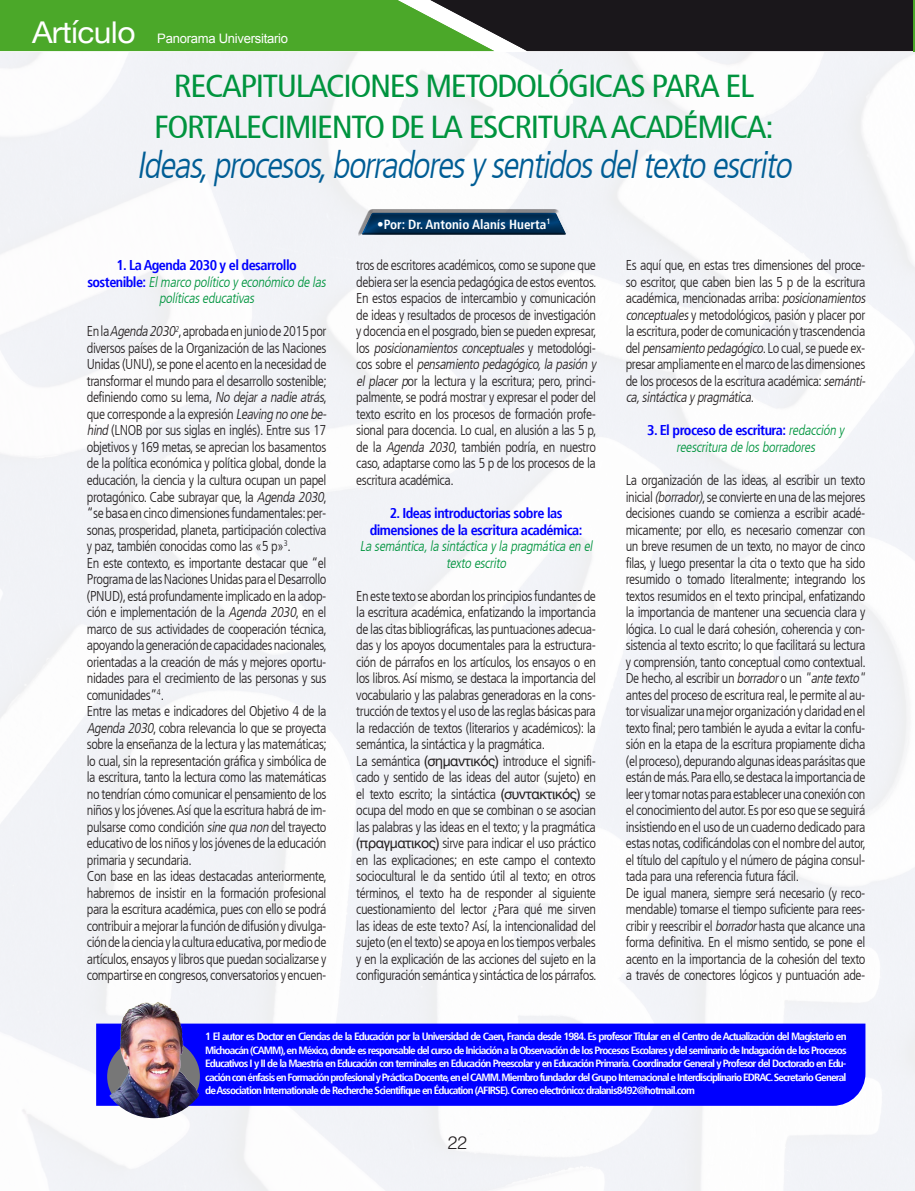
<style>
.page{position:relative;width:915px;height:1191px;background:#fff}
.page>*{position:absolute;margin:0;border:0;box-sizing:border-box;transform-origin:0 0}
.t1{font:italic 300 condensed 37.5px "Frutiger LT";color:#005d95}
.t2{font:condensed 31.8px/40.5px "Frutiger";letter-spacing:-.04em;color:#00943e;text-align:center;scale:1.09 1}
.t3{font:30px "Helvetica Neue";letter-spacing:-.02em;color:#fff;scale:1.06 1}
.t4{font:300 18px "Helvetica LT Std";color:#231f20}
.t5{font:300 condensed 14.25px/16.5px "Frutiger LT";letter-spacing:-.03em;color:#231f20}
.t6{font:italic 300 condensed 14.25px/16.5px "Frutiger LT";color:#00943e;text-align:center}
.t7{font:700 condensed 14.25px/16.5px "Frutiger";letter-spacing:-.04em;color:#00f;text-align:center}
.t8{font:700 condensed 13.2px "Frutiger";color:#fff}
.t9{font:13.05px "Arial";letter-spacing:-.02em;color:#fff}
.t10{font:700 condensed 10.5px/13.5px "Frutiger";letter-spacing:-.08em;color:#fff;text-align:justify;scale:1.08 1}
.s1{font-family:"Frutiger";font-weight:700;font-style:normal;color:#00f}
.s2{font-style:italic}
.s3{font-family:"Helvetica Neue";font-weight:400;font-stretch:normal}
.s4{font-family:"Frutiger LT";font-weight:300;font-style:italic;color:#00943e}
</style>
<div class="page">
<img style="left:0;top:51px;width:914px;height:1140px">
<svg style="left:0;top:0;width:913px;height:51px;background:#3a662a"></svg>
<hr style="left:913px;top:0;width:1px;height:51px;background:#4ba829">
<div style="left:96px;top:1023px;width:769px;height:82px;background:#00f"></div>
<img style="left:109px;top:996px;width:90px;height:122px">
<div style="left:353px;top:204px;width:223px;height:40px;background:#f1f3f7"></div>
<div style="left:358px;top:209px;width:211px;height:27px;background:#fff;opacity:.75"></div>
<div style="left:358px;top:212px;width:211px;height:26px;background:#231f20;opacity:.75"></div>
<h3 class="t3" style="left:32px;top:11px;width:99px">Artículo</h3>
<p class="t9" style="left:157px;top:30px;width:132px">Panorama Universitario</p>
<h2 class="t2" style="left:154px;top:66px;width:569px">RECAPITULACIONES METODOLÓGICAS PARA EL<br>FORTALECIMIENTO DE LA ESCRITURA ACADÉMICA:</h2>
<h1 class="t1" style="left:136px;top:144px;width:663px">Ideas,procesos,borradoresysentidosdeltexto escrito</h1>
<p class="t7" style="left:116px;top:257px;width:182px">1. La Agenda 2030 y el desarrollo</p>
<p class="t6" style="left:87px;top:274px;width:243px"><span class="s1">s o ste n i b l e :</span> Elmarco político yeconómico de las políticaseducativas</p>
<p class="t5" style="left:87px;top:323px;width:244px">En la <span class="s2">Agenda 2030</span><sup>2</sup>, aprobada en junio de 2015 por diversos países de la Organización de las Naciones Unidas (UNU), se pone el acento en la necesidad de transformar el mundo para el desarrollo sostenible; definiendo como su lema, <span class="s2">No dejara nadieatrás</span>, que corresponde a la expresión <span class="s2">Leaving no onebe&shy;hind</span> (LNOB por sus siglas en inglés). Entre sus 17 objetivos y 169 metas, se aprecian los basamentos de la política económica y política global, donde la educación, la ciencia y la cultura ocupan un papel protagónico. Cabe subrayar que, la <span class="s2">Agenda 2030</span>, “se basa en cinco dimensiones fundamentales: per&shy;sonas, prosperidad, planeta, participación colectiva y paz, también conocidas como las «5 p»<sup>3</sup>.<br>En este contexto, es importante destacar que “el Programa de las Naciones Unidas para el Desarrollo (PNUD), está profundamente implicado en la adop&shy;ción e implementación de la <span class="s2">Agenda 2030</span>, en el marco de sus actividades de cooperación técnica, apoyando la generación de capacidades nacionales, orientadas a la creación de más y mejores oportu&shy;nidades para el crecimiento de las personas y sus comunidades”<sup>4</sup>.<br>Entre las metas e indicadores del Objetivo 4 de la <span class="s2">Agenda 2030</span>, cobra relevancia lo que se proyecta sobre la enseñanza de la lectura y las matemáticas; lo cual, sin la representación gráfica y simbólica de la escritura, tanto la lectura como las matemáticas no tendrían cómo comunicar el pensamiento de los niños y los jóvenes. Así que la escritura habrá de im&shy;pulsarse como condición <span class="s2">sinequa non</span> del trayecto educativo de los niños y los jóvenes de la educación primaria y secundaria.<br>Con base en las ideas destacadas anteriormente, habremos de insistir en la formación profesional para la escritura académica, pues con ello se podrá contribuir a mejorar la función de difusión y divulga&shy;ción de la ciencia y la cultura educativa, por medio de artículos, ensayos y libros que puedan socializarse y compartirse en congresos, conversatorios y encuen-</p>
<p class="t8" style="left:377px;top:216px;width:174px">•Por: Dr. Antonio Alanís Huerta<sup>1</sup></p>
<p class="t5" style="left:356px;top:257px;width:244px">tros de escritores académicos, como se supone que debiera ser la esencia pedagógica de estos eventos.<br>En estos espacios de intercambio y comunicación de ideas y resultados de procesos de investigación y docencia en el posgrado, bien se pueden expresar, l o s <span class="s2">posicionamientos conceptuales</span> y m e t o d o l ó g i - c o s s o b r e e l <span class="s2">pensamiento pedagógico,la pasión y el placer p</span>or la lectura y la escritura; pero, princi&shy;palmente, se podrá mostrar y expresar el poder del texto escrito en los procesos de formación profe&shy;sional para docencia. Lo cual, en alusión a las 5 p, de la <span class="s2">Agenda 2030</span>, también podría, en nuestro caso, adaptarse como las 5 p de los procesos de la escritura académica.</p>
<p class="t7" style="left:369px;top:505px;width:214px">2. Ideas introductorias sobre las dimensiones de la escritura académica:</p>
<p class="t6" style="left:359px;top:538px;width:237px">La semántica,la sintáctica yla pragmática en el texto escrito</p>
<p class="t5" style="left:356px;top:587px;width:241px">En este texto se abordan los principios fundantes de la escritura académica, enfatizando la importancia de las citas bibliográficas, las puntuaciones adecua&shy;das y los apoyos documentales para la estructura&shy;ción de párrafos en los artículos, los ensayos o en los libros. Así mismo, se destaca la importancia del vocabulario y las palabras generadoras en la cons&shy;trucción de textos y el uso de las reglas básicas para la redacción de textos (literarios y académicos): la semántica, la sintáctica y la pragmática.<br>La semántica <span class="s3">(σημαντικός)</span> introduce el signifi&shy;cado y sentido de las ideas del autor (sujeto) en el texto escrito; la sintáctica <span class="s3">(συντακτικός)</span> se ocupa del modo en que se combinan o se asocian las palabras y las ideas en el texto; y la pragmática <span class="s3">(πραγματικος)</span> sirve para indicar el uso práctico en las explicaciones; en este campo el contexto sociocultural le da sentido útil al texto; en otros términos, el texto ha de responder al siguiente cuestionamiento del lector ¿Para qué me sirven las ideas de este texto? Así, la intencionalidad del sujeto (en el texto) se apoya en los tiempos verbales y en la explicación de las acciones del sujeto en la configuración semántica y sintáctica de los párrafos.</p>
<p class="t5" style="left:625px;top:257px;width:244px">Es aquí que, en estas tres dimensiones del proce&shy;so escritor, que caben bien las 5 p de la escritura académica, mencionadas arriba: <span class="s2">posicionamientos conceptuales</span>y metodológicos, pasión y placer por la escritura, poder de comunicación y trascendencia d e l <span class="s2">pensamiento pedagógico</span>. Lo c u a l , s e p u e d e ex&shy;presar ampliamente en el marco de las dimensiones de los procesos de la escritura académica: <span class="s2">semánti&shy;ca,sintáctica ypragmática</span>.</p>
<p class="t7" style="left:647px;top:422px;width:201px">3. El proceso de escritura: <span class="s4">redacción y</span></p>
<p class="t6" style="left:676px;top:439px;width:143px">reescritura de losborradores</p>
<p class="t5" style="left:625px;top:472px;width:244px">La organización de las ideas, al escribir un texto inicial <span class="s2">(borrador)</span>, se convierte en una de las mejores decisiones cuando se comienza a escribir acadé&shy;micamente; por ello, es necesario comenzar con un breve resumen de un texto, no mayor de cinco filas, y luego presentar la cita o texto que ha sido resumido o tomado literalmente; integrando los textos resumidos en el texto principal, enfatizando la importancia de mantener una secuencia clara y lógica. Lo cual le dará cohesión, coherencia y con&shy;sistencia al texto escrito; lo que facilitará su lectura y comprensión, tanto conceptual como contextual.<br>De hecho, al escribir un <span class="s2">borrador</span>o un <span class="s2">"antetexto" </span>antes del proceso de escritura real, le permite al au&shy;tor visualizar una mejor organización y claridad en el texto final; pero también le ayuda a evitar la confu&shy;sión en la etapa de la escritura propiamente dicha (el proceso), depurando algunas ideas parásitas que están de más. Para ello, se destaca la importancia de leer y tomar notas para establecer una conexión con el conocimiento del autor. Es por eso que se seguirá insistiendo en el uso de un cuaderno dedicado para estas notas, codificándolas con el nombre del autor, el título del capítulo y el número de página consul&shy;tada para una referencia futura fácil.<br>De igual manera, siempre será necesario (y reco&shy;mendable) tomarse el tiempo suficiente para rees&shy;cribir y reescribir el <span class="s2">borrador</span>hasta que alcance una forma definitiva. En el mismo sentido, se pone el acento en la importancia de la cohesión del texto a través de conectores lógicos y puntuación ade-</p>
<p class="t10" style="left:205px;top:1030px;width:595px">1 El autor es Doctor en Ciencias de la Educación por la Universidad de Caen, Francia desde 1984. Es profesor Titular en el Centro de Actualización del Magisterio en Michoacán (CAMM),en México,donde es responsable del curso de Iniciación a la Observación de los Procesos Escolares y del seminario de Indagación de los Procesos Educativos I y II de la Maestría en Educación con terminales en Educación Preescolar y en Educación Primaria. Coordinador General y Profesor del Doctorado en Edu&shy;cación con énfasis en Formación profesional y Práctica Docente,en el CAMM.Miembro fundador del Grupo Internacional e Interdisciplinario EDRAC.Secretario General de Association Internationale de Recherche Scientifique en Éducation (AFIRSE). Correo electrónico: dralanis8492@hotmail.com</p>
<p class="t4" style="left:447px;top:1131px;width:21px">22</p>
</div>
